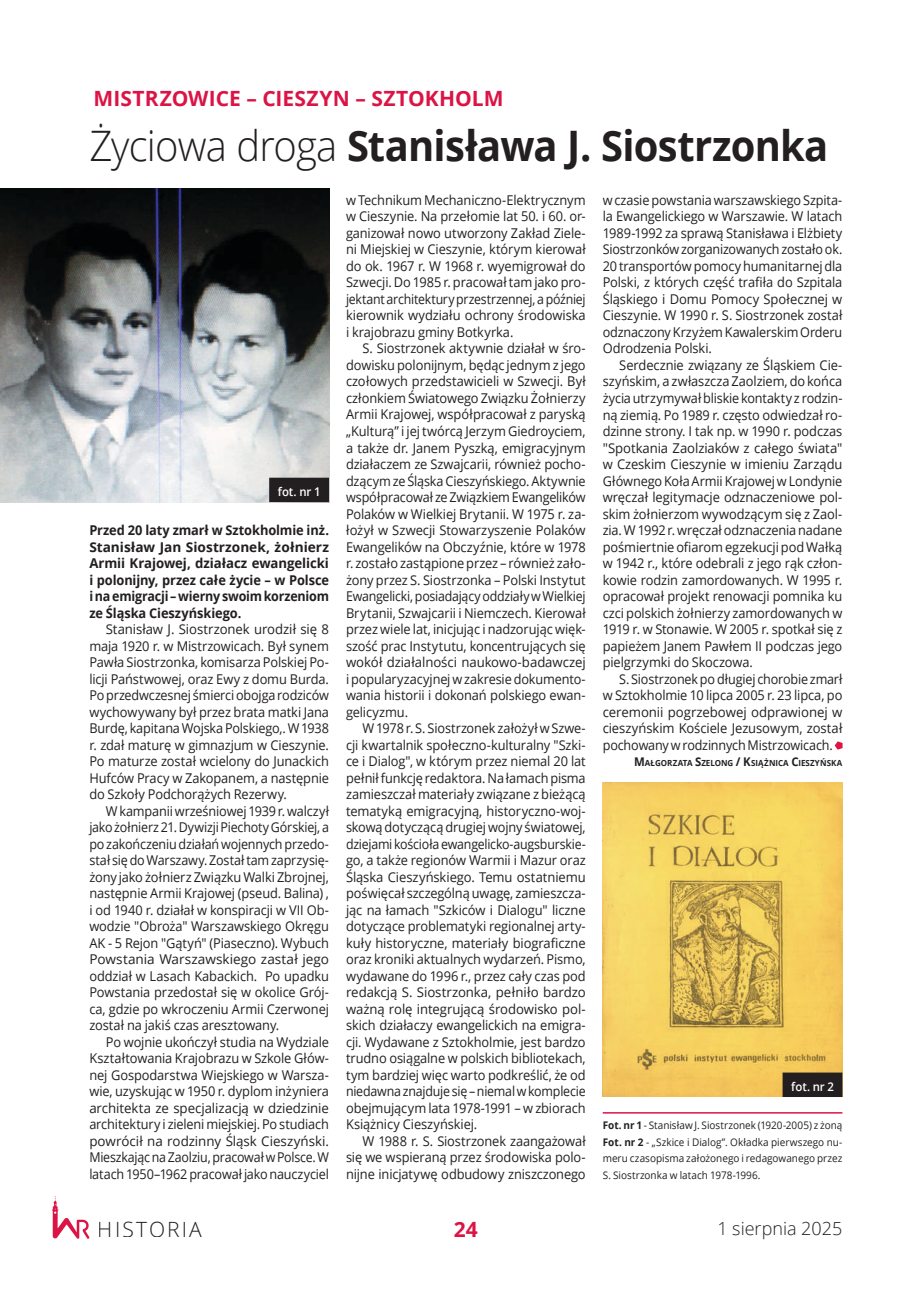
<style>
.page{position:relative;width:919px;height:1289px;background:#fff}
.page>*{position:absolute;margin:0;border:0;box-sizing:border-box;transform-origin:0 0}
.t1{font:700 42px "Open Sans";letter-spacing:-.02em;color:#231f20;scale:.95 1}
.t2{font:700 21px "Open Sans";letter-spacing:-.005em;color:#db1445}
.t3{font:300 21px "Open Sans";letter-spacing:.1em;color:#231f20}
.t4{font:300 18px "Open Sans";color:#231f20}
.t5{font:13.5px/16.5px "Open Sans";letter-spacing:-.01em;color:#231f20;text-align:justify;scale:.95 1}
.t6{font:13.5px/16.5px "Open Sans";letter-spacing:-.01em;color:#231f20;text-align:justify;scale:.94 1}
.t7{font:13.5px/16.5px "Open Sans";letter-spacing:-.01em;color:#231f20;text-align:justify}
.t8{font:700 13.5px/16.5px "Open Sans";letter-spacing:-.01em;color:#231f20;text-align:justify;scale:.95 1}
.t9{font:13.5px/16.5px "Open Sans";letter-spacing:-.01em;color:#231f20;text-align:justify;scale:.93 1}
.t10{font:600 12px "Open Sans";letter-spacing:-.005em;color:#fff;scale:.95 1}
.t11{font:10.5px/16.5px "Open Sans";color:#231f20;text-align:justify;scale:.95 1}
.t12{font:700 8.4px "Open Sans";color:#231f20;scale:.95 1}
.s1{font-weight:300}
.s2{font-size:12px}
.s3{font-weight:700}
</style>
<div class="page">
<svg style="left:52px;top:1196px;width:37px;height:42px"></svg>
<img style="left:0;top:189px;width:329px;height:313px">
<hr style="left:602px;top:1112px;width:240px;height:1px;background:#db1445">
<svg style="left:834px;top:741px;width:8px;height:8px"></svg>
<img style="left:602px;top:782px;width:240px;height:314px">
<div style="left:269px;top:477px;width:60px;height:25px;background:#231f20"></div>
<div style="left:782px;top:1072px;width:60px;height:24px;background:#231f20"></div>
<h2 class="t2" style="left:94px;top:84px;width:15px">MISTRZO</h2>
<h2 class="t2" style="left:188px;top:84px;width:100px">WICE – CIESZY</h2>
<h2 class="t2" style="left:333px;top:84px;width:54px">N – SZTOKHO</h2>
<h2 class="t2" style="left:472px;top:84px;width:29px">LM</h2>
<h1 class="t1" style="left:89px;top:116px;width:779px"><span class="s1">Życiowa droga</span> Stanisława J. Siostrzonka</h1>
<p class="t10" style="left:278px;top:483px;width:46px">fot. nr 1</p>
<p class="t8" style="left:89px;top:521px;width:254px">Przed 20 laty zmarł w Sztokholmie inż.<br>Stanisław Jan Siostrzonek, żołnierz Armii Krajowej, działacz ewangelicki i polonijny, przez całe życie – w Polsce i na emigracji – wierny swoim korzeniom ze Śląska Cieszyńskiego.</p>
<p class="t7" style="left:89px;top:620px;width:241px;text-indent:17px">Stanisław J. Siostrzonek urodził się 8 maja 1920 r. w Mistrzowicach. Był synem Pawła Siostrzonka, komisarza Polskiej Po&shy;licji Państwowej, oraz Ewy z domu Burda.<br>Po przedwczesnej śmierci obojga rodziców wychowywany był przez brata matki Jana Burdę, kapitana Wojska Polskiego,. W 1938 r. zdał maturę w gimnazjum w Cieszynie.<br>Po maturze został wcielony do Junackich Hufców Pracy w Zakopanem, a następnie do Szkoły Podchorążych Rezerwy.</p>
<p class="t6" style="left:89px;top:802px;width:257px;text-indent:17px">W kampanii wrześniowej 1939 r. walczył jako żołnierz 21. Dywizji Piechoty Górskiej, a po zakończeniu działań wojennych przedo&shy;stał się do Warszawy. Został tam zaprzysię&shy;żony jako żołnierz Związku Walki Zbrojnej, następnie Armii Krajowej (pseud. Balina) , i od 1940 r. działał w konspiracji w VII Ob&shy;wodzie "Obroża" Warszawskiego Okręgu AK - 5 Rejon "Gątyń" (Piaseczno). Wybuch Powstania Warszawskiego zastał jego oddział w Lasach Kabackich. Po upadku Powstania przedostał się w okolice Grój&shy;ca, gdzie po wkroczeniu Armii Czerwonej został na jakiś czas aresztowany.</p>
<p class="t5" style="left:89px;top:1033px;width:254px;text-indent:17px">Po wojnie ukończył studia na Wydziale Kształtowania Krajobrazu w Szkole Głów&shy;nej Gospodarstwa Wiejskiego w Warsza&shy;wie, uzyskując w 1950 r. dyplom inżyniera architekta ze specjalizacją w dziedzinie architektury i zieleni miejskiej. Po studiach powrócił na rodzinny Śląsk Cieszyński.<br>Mieszkając na Zaolziu, pracował w Polsce. W latach 1950–1962 pracował jako nauczyciel</p>
<p class="t5" style="left:346px;top:191px;width:254px">w Technikum Mechaniczno-Elektrycznym w Cieszynie. Na przełomie lat 50. i 60. or&shy;ganizował nowo utworzony Zakład Ziele&shy;ni Miejskiej w Cieszynie, którym kierował do ok. 1967 r. W 1968 r. wyemigrował do Szwecji. Do 1985 r. pracował tam jako pro&shy;jektant architektury przestrzennej, a później kierownik wydziału ochrony środowiska i krajobrazu gminy Botkyrka.</p>
<p class="t5" style="left:346px;top:340px;width:254px;text-indent:17px">S. Siostrzonek aktywnie działał w śro&shy;dowisku polonijnym, będąc jednym z jego czołowych przedstawicieli w Szwecji. Był członkiem Światowego Związku Żołnierzy Armii Krajowej, współpracował z paryską „Kulturą” i jej twórcą Jerzym Giedroyciem, a także dr. Janem Pyszką, emigracyjnym działaczem ze Szwajcarii, również pocho&shy;dzącym ze Śląska Cieszyńskiego. Aktywnie współpracował ze Związkiem Ewangelików Polaków w Wielkiej Brytanii. W 1975 r. za&shy;łożył w Szwecji Stowarzyszenie Polaków Ewangelików na Obczyźnie, które w 1978 r. zostało zastąpione przez – również zało&shy;żony przez S. Siostrzonka – Polski Instytut Ewangelicki, posiadający oddziały w Wielkiej Brytanii, Szwajcarii i Niemczech. Kierował przez wiele lat, inicjując i nadzorując więk&shy;szość prac Instytutu, koncentrujących się wokół działalności naukowo-badawczej i popularyzacyjnej w zakresie dokumento&shy;wania historii i dokonań polskiego ewan&shy;gelicyzmu.</p>
<p class="t6" style="left:346px;top:719px;width:256px;text-indent:16px">W 1978 r. S. Siostrzonek założył w Szwe&shy;cji kwartalnik społeczno-kulturalny "Szki&shy;ce i Dialog", w którym przez niemal 20 lat pełnił funkcję redaktora. Na łamach pisma zamieszczał materiały związane z bieżącą tematyką emigracyjną, historyczno-woj&shy;skową dotyczącą drugiej wojny światowej, dziejami kościoła ewangelicko-augsburskie&shy;go, a także regionów Warmii i Mazur oraz Śląska Cieszyńskiego. Temu ostatniemu poświęcał szczególną uwagę, zamieszcza&shy;jąc na łamach "Szkiców i Dialogu" liczne dotyczące problematyki regionalnej arty&shy;kuły historyczne, materiały biograficzne oraz kroniki aktualnych wydarzeń. Pismo, wydawane do 1996 r., przez cały czas pod redakcją S. Siostrzonka, pełniło bardzo ważną rolę integrującą środowisko pol&shy;skich działaczy ewangelickich na emigra&shy;cji. Wydawane z Sztokholmie, jest bardzo trudno osiągalne w polskich bibliotekach, tym bardziej więc warto podkreślić, że od niedawna znajduje się – niemal w komplecie obejmującym lata 1978-1991 – w zbiorach Książnicy Cieszyńskiej.</p>
<p class="t5" style="left:346px;top:1132px;width:254px;text-indent:17px">W 1988 r. S. Siostrzonek zaangażował się we wspieraną przez środowiska polo&shy;nijne inicjatywę odbudowy zniszczonego</p>
<p class="t6" style="left:602px;top:191px;width:256px">w czasie powstania warszawskiego Szpita&shy;la Ewangelickiego w Warszawie. W latach 1989-1992 za sprawą Stanisława i Elżbiety Siostrzonków zorganizowanych zostało ok.<br>20 transportów pomocy humanitarnej dla Polski, z których część trafiła do Szpitala Śląskiego i Domu Pomocy Społecznej w Cieszynie. W 1990 r. S. Siostrzonek został odznaczony Krzyżem Kawalerskim Orderu Odrodzenia Polski.</p>
<p class="t5" style="left:602px;top:356px;width:254px;text-indent:17px">Serdecznie związany ze Śląskiem Cie&shy;szyńskim, a zwłaszcza Zaolziem, do końca życia utrzymywał bliskie kontakty z rodzin&shy;ną ziemią. Po 1989 r. często odwiedzał ro&shy;dzinne strony. I tak np. w 1990 r. podczas "Spotkania Zaolziaków z całego świata" w Czeskim Cieszynie w imieniu Zarządu Głównego Koła Armii Krajowej w Londynie wręczał legitymacje odznaczeniowe pol&shy;skim żołnierzom wywodzącym się z Zaol&shy;zia. W 1992 r. wręczał odznaczenia nadane pośmiertnie ofiarom egzekucji pod Wałką w 1942 r., które odebrali z jego rąk człon&shy;kowie rodzin zamordowanych. W 1995 r. opracował projekt renowacji pomnika ku czci polskich żołnierzy zamordowanych w 1919 r. w Stonawie. W 2005 r. spotkał się z papieżem Janem Pawłem II podczas jego pielgrzymki do Skoczowa.</p>
<p class="t9" style="left:602px;top:670px;width:259px;text-indent:16px">S. Siostrzonek po długiej chorobie zmarł w Sztokholmie 10 lipca 2005 r. 23 lipca, po ceremonii pogrzebowej odprawionej w cieszyńskim Kościele Jezusowym, został pochowany w rodzinnych Mistrzowicach.</p>
<p class="t12" style="left:634px;top:757px;width:221px"><span class="s2">M</span>AŁGORZATA <span class="s2">S</span>ZELONG <span class="s2">/ K</span>SIĄŻNICA <span class="s2">C</span>IESZYŃSKA</p>
<p class="t10" style="left:791px;top:1078px;width:46px">fot. nr 2</p>
<p class="t11" style="left:602px;top:1116px;width:254px"><span class="s3">Fot. nr 1</span> - Stanisław J. Siostrzonek (1920-2005) z żoną <span class="s3">Fot. nr 2</span> - „Szkice i Dialog”. Okładka pierwszego nu&shy;meru czasopisma założonego i redagowanego przez S. Siostrzonka w latach 1978-1996.</p>
<h2 class="t3" style="left:98px;top:1214px;width:105px">historia</h2>
<h2 class="t2" style="left:454px;top:1214px;width:25px">24</h2>
<h3 class="t4" style="left:717px;top:1215px;width:127px">1 sierpnia 2025</h3>
</div>
